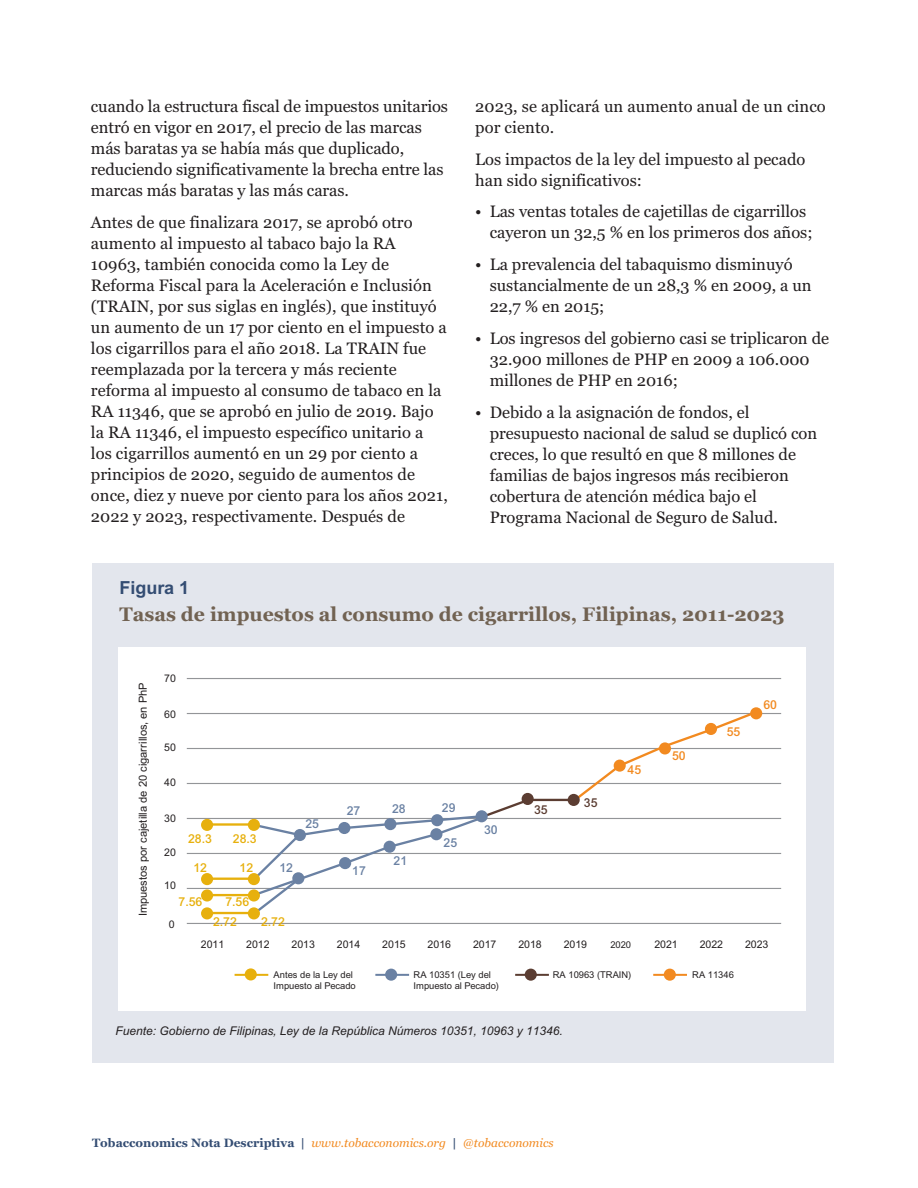
<style>
.page{position:relative;width:918px;height:1188px;background:#fff}
.page>*{position:absolute;margin:0;border:0;box-sizing:border-box;transform-origin:0 0}
.t1{font:700 19.5px "Georgia";color:#716252}
.t2{font:700 18px "Arial";color:#344d73}
.t3{font:16.5px/21px "Georgia";color:#231f20}
.t4{font:500 12.3px/20px "Arial";color:#e7b00d}
.t5{font:500 12.3px "Arial";color:#6a81a3}
.t6{font:500 12.3px "Arial";color:#f28a20}
.t7{font:500 12.3px "Arial";color:#5b3d32}
.t8{font:italic 12px "Arial";color:#231f20}
.t9{font:italic 12px "Georgia";color:#f28a20}
.t10{font:11.1px "Arial";color:#231f20}
.t11{font:10.5px "Arial";color:#231f20}
.t12{font:9.3px/11.2px "Arial";color:#231f20}
.s1{font-weight:700;font-style:normal;color:#344d73}
</style>
<div class="page">
<div style="left:92px;top:563px;width:742px;height:499px;background:#e3e6ed"></div>
<div style="left:119px;top:647px;width:687px;height:364px;background:#fff"></div>
<hr style="left:187px;top:678px;width:594px;height:1px;background:#939598">
<hr style="left:187px;top:713px;width:594px;height:1px;background:#939598">
<hr style="left:187px;top:748px;width:594px;height:1px;background:#939598">
<hr style="left:187px;top:783px;width:594px;height:1px;background:#939598">
<hr style="left:187px;top:818px;width:594px;height:1px;background:#939598">
<hr style="left:187px;top:853px;width:594px;height:1px;background:#939598">
<hr style="left:187px;top:888px;width:594px;height:1px;background:#939598">
<hr style="left:187px;top:923px;width:594px;height:1px;background:#939598">
<svg style="left:750px;top:707px;width:12px;height:12px"></svg>
<div style="left:201px;top:819px;width:12px;height:12px;background:#e7b00d;border-radius:50%"></div>
<div style="left:525px;top:969px;width:12px;height:12px;background:#5b3d32;border-radius:50%"></div>
<div style="left:385px;top:969px;width:12px;height:12px;background:#6a81a3;border-radius:50%"></div>
<div style="left:245px;top:968px;width:12px;height:13px;background:#e7b00d;border-radius:50%"></div>
<div style="left:664px;top:969px;width:12px;height:12px;background:#f28a20;border-radius:50%"></div>
<svg style="left:251px;top:709px;width:509px;height:208px"></svg>
<hr style="left:207px;top:823px;width:46px;height:3px;background:#e7b00d">
<hr style="left:235px;top:974px;width:33px;height:2px;background:#e7b00d">
<hr style="left:375px;top:974px;width:34px;height:2px;background:#6a81a3">
<hr style="left:515px;top:974px;width:34px;height:2px;background:#5b3d32">
<hr style="left:653px;top:974px;width:34px;height:2px;background:#f28a20">
<div style="left:201px;top:873px;width:12px;height:12px;background:#e7b00d;border-radius:50%"></div>
<div style="left:248px;top:873px;width:12px;height:12px;background:#e7b00d;border-radius:50%"></div>
<hr style="left:207px;top:878px;width:46px;height:2px;background:#e7b00d">
<div style="left:201px;top:889px;width:12px;height:13px;background:#e7b00d;border-radius:50%"></div>
<div style="left:248px;top:889px;width:12px;height:13px;background:#e7b00d;border-radius:50%"></div>
<hr style="left:207px;top:894px;width:46px;height:2px;background:#e7b00d">
<div style="left:201px;top:907px;width:12px;height:12px;background:#e7b00d;border-radius:50%"></div>
<div style="left:248px;top:907px;width:12px;height:12px;background:#e7b00d;border-radius:50%"></div>
<hr style="left:207px;top:912px;width:46px;height:2px;background:#e7b00d">
<div style="left:248px;top:819px;width:12px;height:12px;background:#e7b00d;border-radius:50%"></div>
<p class="t3" style="left:91px;top:96px;width:359px">cuando la estructura fiscal de impuestos unitarios entró en vigor en 2017, el precio de las marcas más baratas ya se había más que duplicado, reduciendo significativamente la brecha entre las marcas más baratas y las más caras.</p>
<p class="t3" style="left:91px;top:211px;width:358px">Antes de que finalizara 2017, se aprobó otro aumento al impuesto al tabaco bajo la RA 10963, también conocida como la Ley de Reforma Fiscal para la Aceleración e Inclusión (TRAIN, por sus siglas en inglés), que instituyó un aumento de un 17 por ciento en el impuesto a los cigarrillos para el año 2018. La TRAIN fue reemplazada por la tercera y más reciente reforma al impuesto al consumo de tabaco en la RA 11346, que se aprobó en julio de 2019. Bajo la RA 11346, el impuesto específico unitario a los cigarrillos aumentó en un 29 por ciento a principios de 2020, seguido de aumentos de once, diez y nueve por ciento para los años 2021, 2022 y 2023, respectivamente. Después de</p>
<p class="t3" style="left:475px;top:96px;width:352px">2023, se aplicará un aumento anual de un cinco por ciento.</p>
<p class="t3" style="left:475px;top:148px;width:332px">Los impactos de la ley del impuesto al pecado han sido significativos:</p>
<p class="t3" style="left:490px;top:201px;width:324px;text-indent:-14px">• Las ventas totales de cajetillas de cigarrillos cayeron un 32,5 % en los primeros dos años;</p>
<p class="t3" style="left:490px;top:254px;width:323px;text-indent:-14px">• La prevalencia del tabaquismo disminuyó sustancialmente de un 28,3 % en 2009, a un<br>22,7 % en 2015;</p>
<p class="t3" style="left:490px;top:328px;width:341px;text-indent:-14px">• Los ingresos del gobierno casi se triplicaron de<br>32.900 millones de PHP en 2009 a 106.000 millones de PHP en 2016;</p>
<p class="t3" style="left:490px;top:402px;width:329px;text-indent:-14px">• Debido a la asignación de fondos, el presupuesto nacional de salud se duplicó con creces, lo que resultó en que 8 millones de familias de bajos ingresos más recibieron cobertura de atención médica bajo el Programa Nacional de Seguro de Salud.</p>
<p class="t2" style="left:119px;top:581px;width:71px">Figura 1</p>
<p class="t1" style="left:119px;top:603px;width:667px">Tasas de impuestos al consumo de cigarrillos, Filipinas, 2011-2023</p>
<p class="t10" style="left:139px;top:916px;width:236px;rotate:-90deg">Impuestos por cajetilla de 20 cigarrillos, en PhP</p>
<p class="t11" style="left:164px;top:675px;width:13px">70</p>
<p class="t11" style="left:164px;top:711px;width:13px">60</p>
<p class="t11" style="left:164px;top:744px;width:13px">50</p>
<p class="t11" style="left:164px;top:779px;width:13px">40</p>
<p class="t11" style="left:164px;top:814px;width:13px">30</p>
<p class="t11" style="left:164px;top:849px;width:13px">20</p>
<p class="t11" style="left:164px;top:882px;width:13px">10</p>
<p class="t5" style="left:347px;top:806px;width:15px">27</p>
<p class="t5" style="left:392px;top:804px;width:15px">28</p>
<p class="t5" style="left:442px;top:804px;width:15px">29</p>
<p class="t5" style="left:305px;top:819px;width:15px">25</p>
<p class="t4" style="left:188px;top:830px;width:25px">28.3</p>
<p class="t4" style="left:233px;top:830px;width:25px">28.3</p>
<p class="t4" style="left:193px;top:858px;width:15px">12</p>
<p class="t4" style="left:240px;top:858px;width:15px">12</p>
<p class="t4" style="left:179px;top:893px;width:25px">7.56</p>
<p class="t4" style="left:213px;top:893px;width:38px;text-indent:12px">7.56<br>2.72</p>
<p class="t5" style="left:444px;top:839px;width:15px">25</p>
<p class="t5" style="left:394px;top:856px;width:15px">21</p>
<p class="t5" style="left:279px;top:863px;width:15px">12</p>
<p class="t5" style="left:352px;top:866px;width:15px">17</p>
<p class="t4" style="left:261px;top:913px;width:25px">2.72</p>
<p class="t11" style="left:169px;top:920px;width:7px">0</p>
<p class="t5" style="left:484px;top:825px;width:15px">30</p>
<p class="t7" style="left:534px;top:805px;width:15px">35</p>
<p class="t7" style="left:584px;top:798px;width:15px">35</p>
<p class="t6" style="left:628px;top:765px;width:15px">45</p>
<p class="t6" style="left:672px;top:751px;width:15px">50</p>
<p class="t6" style="left:727px;top:727px;width:15px">55</p>
<p class="t6" style="left:763px;top:701px;width:15px">60</p>
<p class="t11" style="left:201px;top:940px;width:25px">2011</p>
<p class="t11" style="left:246px;top:940px;width:25px">2012</p>
<p class="t11" style="left:292px;top:940px;width:25px">2013</p>
<p class="t11" style="left:337px;top:940px;width:25px">2014</p>
<p class="t11" style="left:382px;top:940px;width:25px">2015</p>
<p class="t11" style="left:428px;top:940px;width:25px">2016</p>
<p class="t12" style="left:274px;top:970px;width:84px">Antes de la Ley del<br>Impuesto al Pecado</p>
<p class="t12" style="left:414px;top:970px;width:87px">RA 10351 (Ley del<br>Impuesto al Pecado)</p>
<p class="t12" style="left:553px;top:970px;width:80px">RA 10963 (TRAIN)</p>
<p class="t12" style="left:692px;top:970px;width:43px">RA 11346</p>
<p class="t11" style="left:473px;top:940px;width:25px">2017</p>
<p class="t11" style="left:518px;top:940px;width:25px">2018</p>
<p class="t11" style="left:564px;top:940px;width:25px">2019</p>
<p class="t12" style="left:610px;top:939px;width:22px">2020</p>
<p class="t11" style="left:654px;top:940px;width:25px">2021</p>
<p class="t11" style="left:700px;top:940px;width:25px">2022</p>
<p class="t11" style="left:745px;top:940px;width:25px">2023</p>
<p class="t8" style="left:116px;top:1026px;width:449px">Fuente: Gobierno de Filipinas, Ley de la República Números 10351, 10963 y 11346.</p>
<p class="t9" style="left:92px;top:1135px;width:463px"><span class="s1">Tobacconomics Nota Descriptiva |</span> www.tobacconomics.org <span class="s1">|</span> @tobacconomics</p>
</div>
